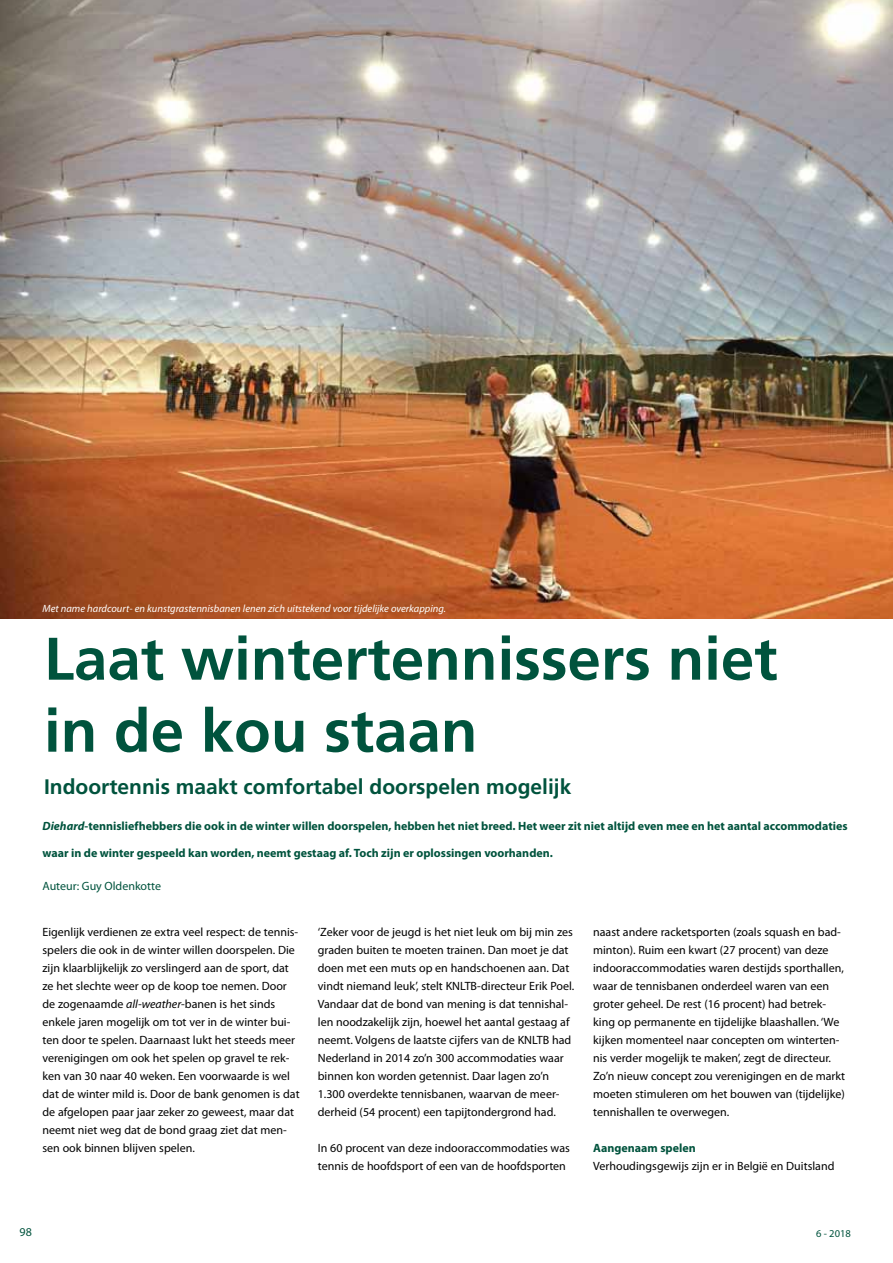
<style>
.page{position:relative;width:893px;height:1263px;background:#fff}
.page>*{position:absolute;margin:0;border:0;box-sizing:border-box;transform-origin:0 0}
.t1{font:700 60px/72px "Frutiger";color:#00533d}
.t2{font:700 21px "Frutiger";color:#00533d}
.t3{font:12px/18px "Myriad Pro";color:#000}
.t4{font:700 12px "Myriad Pro";color:#00533d}
.t5{font:12px "Myriad Pro";color:#00533d}
.t6{font:italic 10.5px "Myriad Pro";color:#fff}
.t7{font:10.5px "Myriad Pro";color:#00533d}
.s1{font-style:italic}
</style>
<div class="page">
<img style="left:0;top:0;width:893px;height:619px">
<p class="t6" style="left:43px;top:602px;width:405px">Met name hardcourt- en kunstgrastennisbanen lenen zich uitstekend voor tijdelijke overkapping.</p>
<h1 class="t1" style="left:44px;top:622px;width:735px">Laat wintertennissers niet in de kou staan</h1>
<h2 class="t2" style="left:44px;top:774px;width:529px">Indoortennis maakt comfortabel doorspelen mogelijk</h2>
<p class="t4" style="left:43px;top:818px;width:806px"><span class="s1">Diehard</span>-tennisliefhebbers die ook in de winter willen doorspelen, hebben het niet breed. Het weer zit niet altijd even mee en het aantal accommodaties</p>
<p class="t4" style="left:43px;top:845px;width:512px">waar in de winter gespeeld kan worden, neemt gestaag af. Toch zijn er oplossingen voorhanden.</p>
<p class="t5" style="left:43px;top:878px;width:120px">Auteur: Guy Oldenkotte</p>
<p class="t3" style="left:43px;top:923px;width:259px">Eigenlijk verdienen ze extra veel respect: de tennis&shy;spelers die ook in de winter willen doorspelen. Die zijn klaarblijkelijk zo verslingerd aan de sport, dat ze het slechte weer op de koop toe nemen. Door de zogenaamde <span class="s1">all-weather</span>-banen is het sinds enkele jaren mogelijk om tot ver in de winter bui&shy;ten door te spelen. Daarnaast lukt het steeds meer verenigingen om ook het spelen op gravel te rek&shy;ken van 30 naar 40 weken. Een voorwaarde is wel dat de winter mild is. Door de bank genomen is dat de afgelopen paar jaar zeker zo geweest, maar dat neemt niet weg dat de bond graag ziet dat men&shy;sen ook binnen blijven spelen.</p>
<p class="t3" style="left:318px;top:923px;width:258px">‘Zeker voor de jeugd is het niet leuk om bij min zes graden buiten te moeten trainen. Dan moet je dat doen met een muts op en handschoenen aan. Dat vindt niemand leuk’, stelt KNLTB-directeur Erik Poel.<br>Vandaar dat de bond van mening is dat tennishal&shy;len noodzakelijk zijn, hoewel het aantal gestaag af neemt. Volgens de laatste cijfers van de KNLTB had Nederland in 2014 zo’n 300 accommodaties waar binnen kon worden getennist. Daar lagen zo’n 1.300 overdekte tennisbanen, waarvan de meer&shy;derheid (54 procent) een tapijtondergrond had.</p>
<p class="t3" style="left:593px;top:923px;width:254px">naast andere racketsporten (zoals squash en bad&shy;minton). Ruim een kwart (27 procent) van deze indooraccommodaties waren destijds sporthallen, waar de tennisbanen onderdeel waren van een groter geheel. De rest (16 procent) had betrek&shy;king op permanente en tijdelijke blaashallen. ‘We kijken momenteel naar concepten om winterten&shy;nis verder mogelijk te maken’, zegt de directeur.<br>Zo’n nieuw concept zou verenigingen en de markt moeten stimuleren om het bouwen van (tijdelijke) tennishallen te overwegen.</p>
<p class="t4" style="left:593px;top:1140px;width:104px">Aangenaam spelen</p>
<p class="t3" style="left:593px;top:1157px;width:243px">Verhoudingsgewijs zijn er in België en Duitsland</p>
<p class="t3" style="left:318px;top:1139px;width:254px">In 60 procent van deze indooraccommodaties was tennis de hoofdsport of een van de hoofdsporten</p>
<p class="t5" style="left:20px;top:1224px;width:14px">98</p>
<p class="t7" style="left:816px;top:1227px;width:36px">6 - 2018</p>
</div>
